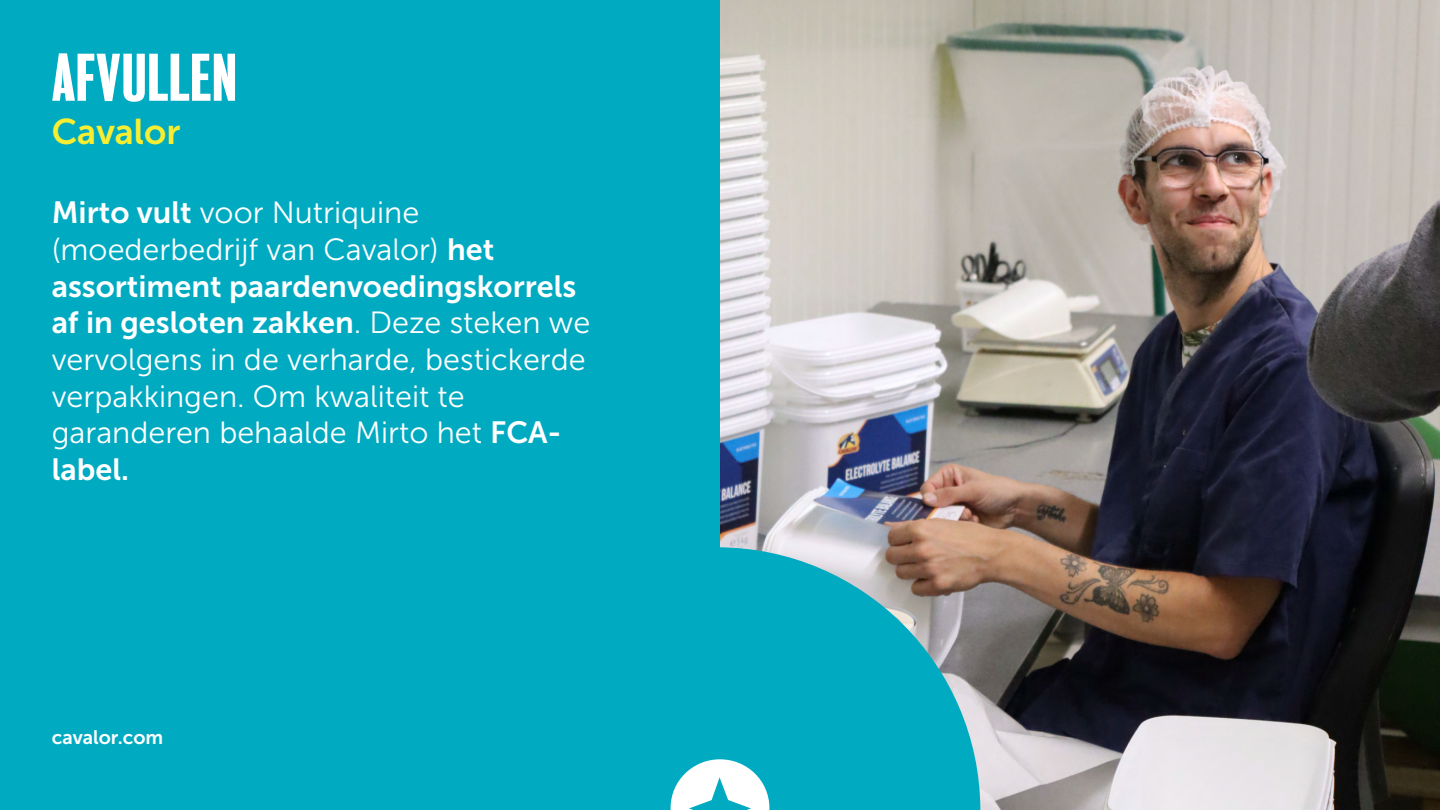
<style>
.page{position:relative;width:1440px;height:810px;background:#fff}
.page>*{position:absolute;margin:0;border:0;box-sizing:border-box;transform-origin:0 0}
.t1{font:500 61.28px "Bureau Grot Compressed";color:#fff}
.t2{font:35.7px "Museo Sans 700";color:#f7ee32}
.t3{font:30.6px/36.8px "Museo Sans 300";color:#fff}
.t4{font:30.6px/36.8px "Museo Sans 700";color:#fff}
.t5{font:19.42px "Museo Sans 700";color:#fff}
.s1{font-family:"Museo Sans 700"}
.s2{font-family:"Museo Sans 300"}
</style>
<div class="page">
<img style="left:720px;top:0;width:720px;height:810px">
<div style="left:0;top:0;width:720px;height:810px;background:#00abc1"></div>
<svg style="left:720px;top:547px;width:260px;height:263px;fill:#00abc1"></svg>
<svg style="left:671px;top:759px;width:98px;height:51px"></svg>
<h1 class="t1" style="left:52px;top:43px;width:187px">AFVULLEN</h1>
<p class="t2" style="left:52px;top:111px;width:130px">Cavalor</p>
<p class="t3" style="left:52px;top:194px;width:444px"><span class="s1">Mirto vult</span> voor Nutriquine (moederbedrijf van Cavalor) <span class="s1">het</span></p>
<p class="t4" style="left:52px;top:268px;width:540px">assortiment paardenvoedingskorrels af in gesloten zakken<span class="s2">. Deze steken we</span></p>
<p class="t3" style="left:52px;top:341px;width:535px">vervolgens in de verharde, bestickerde verpakkingen. Om kwaliteit te garanderen behaalde Mirto het <span class="s1">FCA-</span></p>
<p class="t4" style="left:52px;top:451px;width:79px">label.</p>
<p class="t5" style="left:52px;top:726px;width:113px">cavalor.com</p>
</div>
